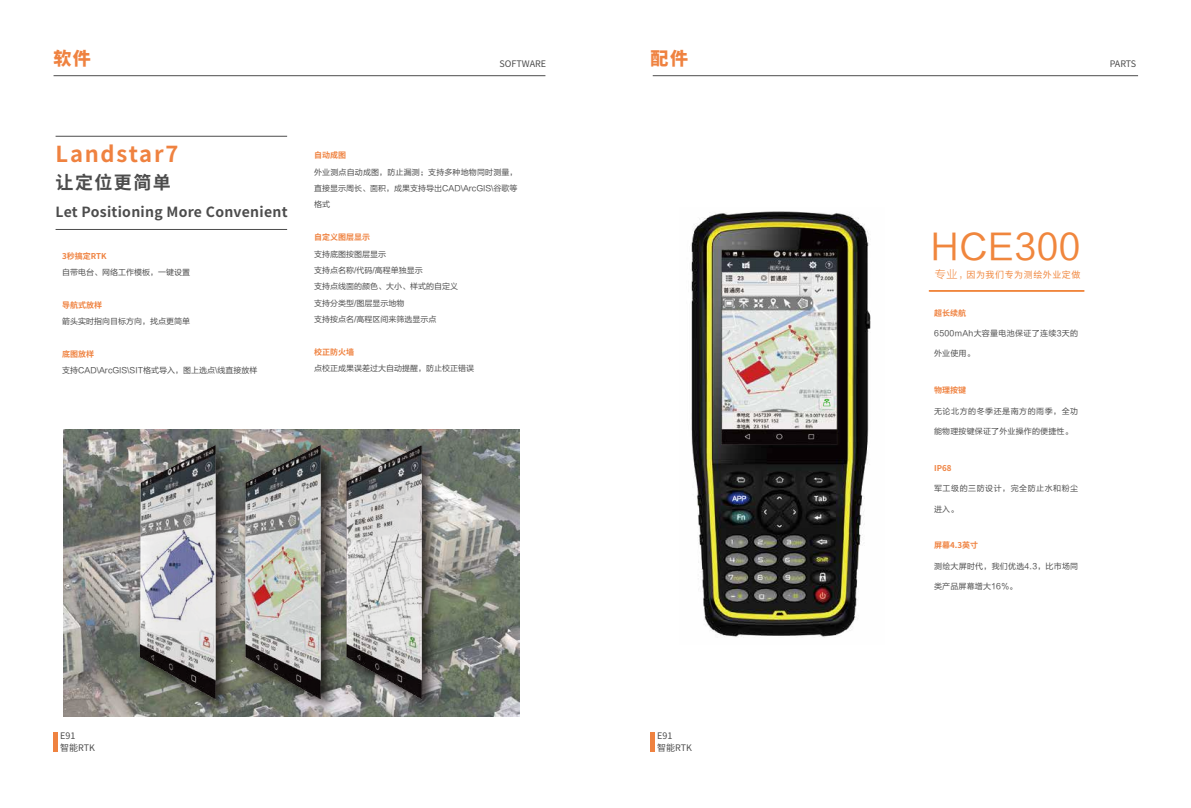
<style>
.page{position:relative;width:1191px;height:808px;background:#fff}
.page>*{position:absolute;margin:0;border:0;box-sizing:border-box;transform-origin:0 0}
.t1{font:35.4px "FZLTHJW GB1 0";letter-spacing:.02em;color:#f0863d}
.t2{font:700 22px "Source Han Sans CN";letter-spacing:.08em;color:#ef8240}
.t3{font:700 18px "Source Han Sans CN";letter-spacing:.08em;color:#4c4c4c}
.t4{font:900 18px "Noto Sans Hans";color:#ef8240}
.t5{font:700 14px "Source Han Sans CN";letter-spacing:.02em;color:#4c4c4c}
.t6{font:9px/12.4px "Noto Sans Hans";color:#4c4c4c}
.t7{font:9px "Noto Sans Hans";letter-spacing:.06em;color:#f0863d}
.t8{font:8px/16.4px "FZLTHJW GB1 0";color:#4c4c4c;text-align:justify}
.t9{font:700 8px "Source Han Sans CN";color:#ef8240}
.t10{font:8px "FZLTHJW GB1 0";letter-spacing:.065em;color:#4c4c4c}
.t11{font:8px "FZLTHJW GB1 0";letter-spacing:.02em;color:#4c4c4c}
.t12{font:8px "FZLTHJW GB1 0";letter-spacing:.04em;color:#4c4c4c}
.t13{font:8px "FZLTHJW GB1 0";letter-spacing:.025em;color:#4c4c4c}
.s1{font-family:"FZLTXHK GBK1 0";font-size:11px}
</style>
<div class="page">
<hr style="left:56px;top:229px;width:231px;height:1px;background:#4c4c4c">
<hr style="left:56px;top:136px;width:231px;height:1px;background:#4c4c4c">
<hr style="left:54px;top:75px;width:491px;height:1px;background:#4c4c4c">
<hr style="left:54px;top:733px;width:4px;height:19px;background:#ef8240">
<img style="left:64px;top:429px;width:455px;height:287px">
<img style="left:133px;top:437px;width:310px;height:280px">
<img style="left:141px;top:429px;width:299px;height:288px">
<hr style="left:650px;top:733px;width:4px;height:19px;background:#ef8240">
<hr style="left:653px;top:75px;width:485px;height:1px;background:#4c4c4c">
<img style="left:691px;top:211px;width:180px;height:427px">
<img style="left:715px;top:250px;width:124px;height:194px">
<img style="left:786px;top:361px;width:81px;height:83px">
<svg style="left:823px;top:399px;width:7px;height:7px"></svg>
<div style="left:929px;top:290px;width:155px;height:2px;border:1px solid #f0863d"></div>
<h3 class="t4" style="left:54px;top:48px;width:39px">软件</h3>
<p class="t6" style="left:499px;top:58px;width:48px">SOFTWARE</p>
<h2 class="t2" style="left:56px;top:142px;width:124px">Landstar7</h2>
<h3 class="t3" style="left:56px;top:173px;width:117px">让定位更简单</h3>
<h3 class="t5" style="left:56px;top:204px;width:234px">Let Positioning More Convenient</h3>
<p class="t9" style="left:62px;top:251px;width:46px">3秒搞定RTK</p>
<p class="t8" style="left:62px;top:264px;width:129px">自带电台、网络工作模板，一键设置</p>
<p class="t9" style="left:62px;top:300px;width:41px">导航式放样</p>
<p class="t8" style="left:62px;top:313px;width:129px">箭头实时指向目标方向，找点更简单</p>
<p class="t9" style="left:62px;top:350px;width:33px">底图放样</p>
<p class="t8" style="left:62px;top:363px;width:197px">支持CAD\ArcGIS\SIT格式导入，图上选点\线直接放样</p>
<p class="t9" style="left:314px;top:151px;width:33px">自动成图</p>
<p class="t8" style="left:314px;top:164px;width:205px">外业测点自动成图，防止漏测；支持多种地物同时测量，直接显示周长、面积，成果支持导出CAD\ArcGIS\谷歌等格式</p>
<p class="t9" style="left:314px;top:233px;width:57px">自定义图层显示</p>
<p class="t8" style="left:314px;top:246px;width:145px;text-align:left">支持底图按图层显示<br>支持点名称/代码/高程单独显示<br>支持点线面的颜色、大小、样式的自定义支持分类型/图层显示地物<br>支持按点名/高程区间来筛选显示点</p>
<p class="t9" style="left:314px;top:348px;width:41px">校正防火墙</p>
<p class="t8" style="left:314px;top:361px;width:161px">点校正成果误差过大自动提醒，防止校正错误</p>
<p class="t6" style="left:60px;top:730px;width:36px">E91<br>智能RTK</p>
<h3 class="t4" style="left:650px;top:48px;width:39px">配件</h3>
<p class="t6" style="left:1109px;top:58px;width:28px">PARTS</p>
<p class="t6" style="left:657px;top:730px;width:36px">E91<br>智能RTK</p>
<h1 class="t1" style="left:931px;top:228px;width:151px">HCE300</h1>
<p class="t7" style="left:935px;top:269px;width:147px"><span class="s1">专业，</span>因为我们专为测绘外业定做</p>
<p class="t9" style="left:934px;top:308px;width:33px">超长续航</p>
<p class="t12" style="left:934px;top:329px;width:146px">6500mAh大容量电池保证了连续3天的</p>
<p class="t8" style="left:934px;top:346px;width:42px">外业使用。</p>
<p class="t9" style="left:934px;top:386px;width:33px">物理按键</p>
<p class="t10" style="left:934px;top:406px;width:146px">无论北方的冬季还是南方的雨季，全功</p>
<p class="t11" style="left:934px;top:427px;width:140px">能物理按键保证了外业操作的便捷性。</p>
<p class="t9" style="left:934px;top:463px;width:19px">IP68</p>
<p class="t10" style="left:934px;top:484px;width:146px">军工级的三防设计，完全防止水和粉尘</p>
<p class="t8" style="left:934px;top:501px;width:26px">进入。</p>
<p class="t9" style="left:934px;top:541px;width:46px">屏幕4.3英寸</p>
<p class="t13" style="left:934px;top:561px;width:146px">测绘大屏时代，我们优选4.3，比市场同</p>
<p class="t11" style="left:934px;top:582px;width:85px">类产品屏幕增大16%。</p>
</div>
